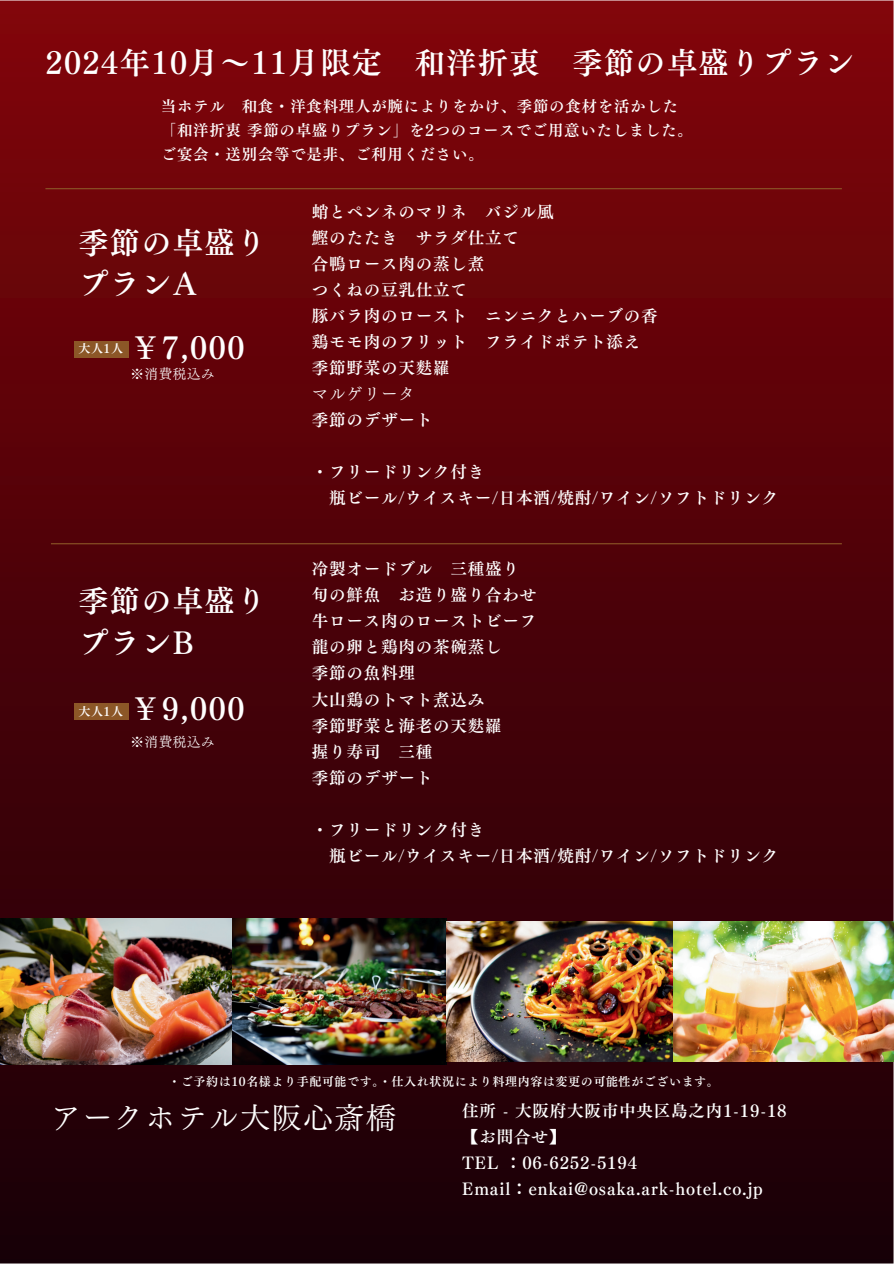
<style>
.page{position:relative;width:894px;height:1264px;background:#fff}
.page>*{position:absolute;margin:0;border:0;box-sizing:border-box;transform-origin:0 0}
.t1{font:30px/41.7px "Canva Tsuku Min Pr 6 N B";letter-spacing:.05em;color:#fff}
.t2{font:30px "Canva Tsuku Min Pr 6 N R";letter-spacing:.05em;color:#fff}
.t3{font:16.5px/26px "Canva Tsuku Min Pr 6 N B";letter-spacing:.05em;color:#fff}
.t4{font:16.5px "Canva Tsuku Min Pr 6 N R";letter-spacing:.05em;color:#fff}
.t5{font:15.45px/23.7px "Canva Tsuku Min Pr 6 N B";letter-spacing:.05em;color:#fff}
.t6{font:13.5px "Canva Tsuku Min Pr 6 N R";letter-spacing:.05em;color:#fff}
.t7{font:12px "Canva Tsuku Min Pr 6 N B";letter-spacing:.05em;color:#fff}
</style>
<div class="page">
<img style="left:0;top:1px;width:893px;height:1262px">
<img style="left:0;top:918px;width:446px;height:146px">
<img style="left:446px;top:921px;width:446px;height:140px">
<hr style="left:45px;top:188px;width:796px;height:1px;background:#8c5727">
<hr style="left:51px;top:543px;width:790px;height:1px;background:#8c5727">
<div style="left:74px;top:341px;width:54px;height:16px;background:#8c5727"></div>
<div style="left:74px;top:703px;width:54px;height:17px;background:#8c5727"></div>
<h1 class="t1" style="left:45px;top:39px;width:810px">2024年10月～ 11月限定 和洋折衷 季節の卓盛りプラン</h1>
<p class="t5" style="left:161px;top:94px;width:533px">当ホテル 和食・洋食料理人が腕によりをかけ、季節の食材を活かした「和洋折衷季節の卓盛りプラン」を2つのコースでご用意いたしました。ご宴会・送別会等で是非、ご利用ください。</p>
<h1 class="t1" style="left:78px;top:219px;width:189px">季節の卓盛りプランA</h1>
<p class="t7" style="left:78px;top:338px;width:45px">大人1人</p>
<h1 class="t1" style="left:130px;top:325px;width:116px">￥7,000</h1>
<p class="t6" style="left:130px;top:362px;width:86px">※消費税込み</p>
<h1 class="t1" style="left:78px;top:578px;width:189px">季節の卓盛りプランB</h1>
<p class="t7" style="left:78px;top:700px;width:45px">大人1人</p>
<h1 class="t1" style="left:130px;top:686px;width:116px">￥9,000</h1>
<p class="t6" style="left:130px;top:730px;width:86px">※消費税込み</p>
<p class="t3" style="left:312px;top:197px;width:346px">蛸とペンネのマリネ バジル風<br>鰹のたたき サラダ仕立て<br>合鴨ロース肉の蒸し煮<br>つくねの豆乳仕立て<br>豚バラ肉のロースト ニンニクとハーブの香鶏モモ肉のフリット フライドポテト添え季節野菜の天麩羅</p>
<p class="t4" style="left:312px;top:379px;width:105px">マルゲリータ</p>
<p class="t3" style="left:312px;top:405px;width:122px">季節のデザート</p>
<p class="t3" style="left:329px;top:457px;width:450px;text-indent:-17px">・フリードリンク付き<br>瓶ビール/ウイスキー/日本酒/焼酎/ワイン/ソフトドリンク</p>
<p class="t3" style="left:312px;top:555px;width:226px">冷製オードブル 三種盛り旬の鮮魚 お造り盛り合わせ牛ロース肉のローストビーフ龍の卵と鶏肉の茶碗蒸し<br>季節の魚料理<br>大山鶏のトマト煮込み<br>季節野菜と海老の天麩羅<br>握り寿司 三種<br>季節のデザート</p>
<p class="t3" style="left:329px;top:815px;width:450px;text-indent:-17px">・フリードリンク付き<br>瓶ビール/ウイスキー/日本酒/焼酎/ワイン/ソフトドリンク</p>
<p class="t7" style="left:168px;top:1070px;width:552px">・ご予約は10名様より手配可能です。・仕入れ状況により料理内容は変更の可能性がございます。</p>
<h1 class="t2" style="left:51px;top:1090px;width:346px">アークホテル大阪心斎橋</h1>
<p class="t3" style="left:462px;top:1096px;width:326px">住所 - 大阪府大阪市中央区島之内1-19-18【お問合せ】<br>TEL ：06-6252-5194<br>Email：enkai@osaka.ark-hotel.co.jp</p>
</div>
